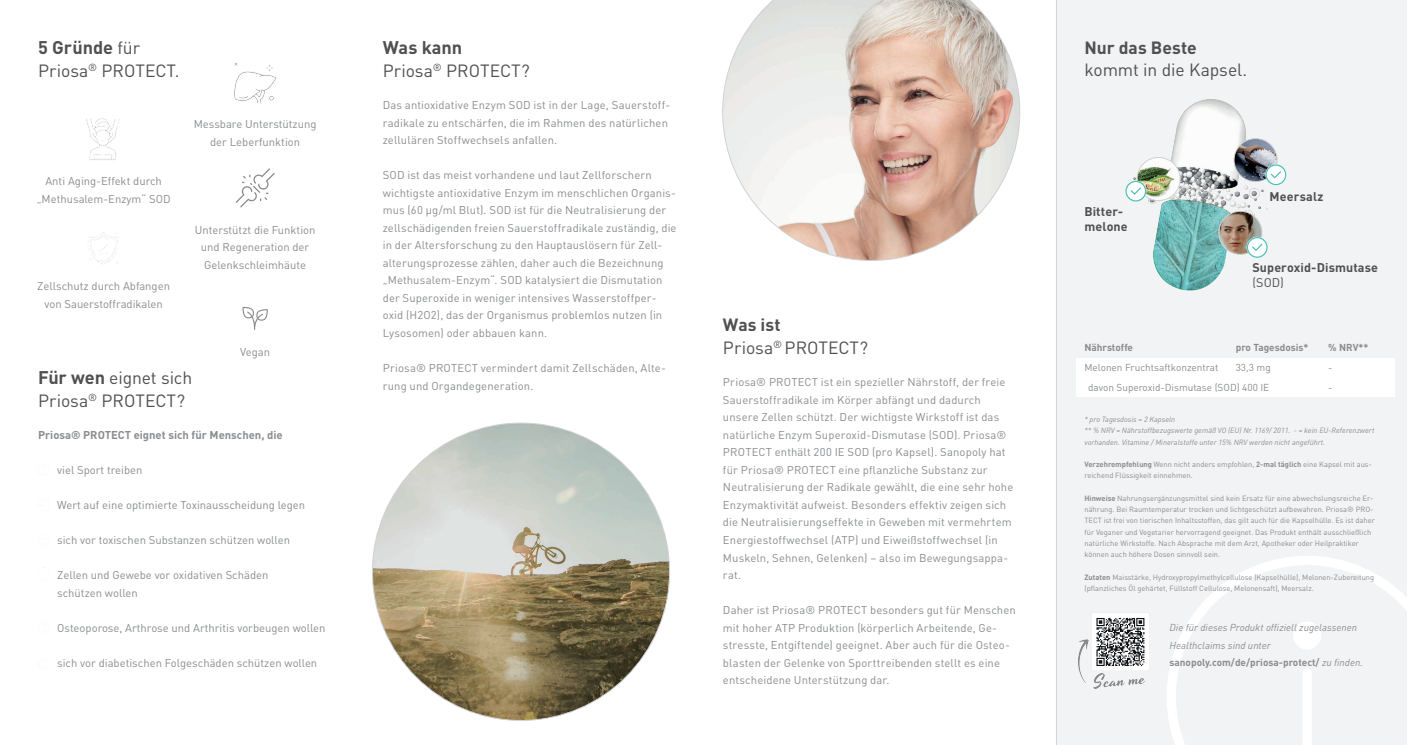
<style>
.page{position:relative;width:1407px;height:745px;background:#fff}
.page>*{position:absolute;margin:0;border:0;box-sizing:border-box;transform-origin:0 0}
.t1{font:700 18.12px "DIN";color:#505052}
.t2{font:17.5px/22.5px "DIN";letter-spacing:-.005em;color:#505052}
.t3{font:700 17.5px "DIN";color:#505052}
.t4{font:700 12.5px/15px "DIN";letter-spacing:.01em;color:#505052}
.t5{font:12.5px "DIN";color:#505052}
.t6{font:11.25px/17.5px "DIN";letter-spacing:.01em;color:#8a8c8f}
.t7{font:700 11.25px "DIN";color:#8a8c8f}
.t8{font:italic 10px/17.5px "DIN";color:#8a8c8f}
.t9{font:10px/20px "DIN";color:#8a8c8f;text-align:right}
.t10{font:700 10px "DIN";color:#8a8c8f}
.t11{font:7.5px/11.2px "DIN";color:#8a8c8f}
.t12{font:italic 7.5px/11.2px "DIN";color:#8a8c8f}
.s1{font-weight:400;font-size:17.5px}
.s2{font-weight:700;font-size:18.12px}
.s3{font-weight:700}
.s4{font-weight:700;font-style:normal}
</style>
<div class="page">
<div style="left:1056px;top:0;width:351px;height:744px;background:#f2f3f4"></div>
<svg style="left:1166px;top:555px;width:241px;height:189px;fill:#f2f3f4"></svg>
<svg style="left:1302px;top:668px;width:10px;height:76px"></svg>
<div style="left:1293px;top:621px;width:28px;height:28px;background:#fff;border-radius:50%"></div>
<svg style="left:722px;top:0;width:298px;height:260px"></svg>
<img style="left:372px;top:423px;width:297px;height:297px;border-radius:149px">
<div style="left:1075px;top:358px;width:319px;height:38px;background:#fff"></div>
<img style="left:1079px;top:612px;width:70px;height:82px">
<svg style="left:1095px;top:616px;width:50px;height:50px"></svg>
<svg style="left:1096px;top:617px;width:48px;height:48px"></svg>
<img style="left:1123px;top:74px;width:163px;height:240px">
<img style="left:1219px;top:211px;width:43px;height:43px;border-radius:22px">
<div style="left:1218px;top:211px;width:44px;height:43px;border:1px solid #d1d2d4;border-radius:50%"></div>
<img style="left:1234px;top:138px;width:43px;height:43px;border-radius:22px">
<div style="left:1233px;top:138px;width:44px;height:44px;border:1px solid #d1d2d4;border-radius:50%"></div>
<img style="left:1137px;top:157px;width:43px;height:43px;border-radius:21px">
<div style="left:1137px;top:157px;width:43px;height:44px;border:1px solid #d1d2d4;border-radius:50%"></div>
<svg style="left:1246px;top:236px;width:22px;height:22px"></svg>
<svg style="left:1247px;top:237px;width:20px;height:21px"></svg>
<svg style="left:1125px;top:180px;width:21px;height:22px"></svg>
<svg style="left:1125px;top:181px;width:21px;height:20px"></svg>
<svg style="left:1265px;top:164px;width:21px;height:21px"></svg>
<svg style="left:86px;top:118px;width:34px;height:42px"></svg>
<svg style="left:88px;top:232px;width:31px;height:32px"></svg>
<svg style="left:234px;top:63px;width:42px;height:41px"></svg>
<svg style="left:236px;top:168px;width:39px;height:39px"></svg>
<svg style="left:242px;top:306px;width:26px;height:24px"></svg>
<h1 class="t1" style="left:38px;top:36px;width:103px">5 Gründe <span class="s1">für</span></h1>
<h2 class="t2" style="left:38px;top:59px;width:143px">Priosa<sup>®</sup> PROTECT.</h2>
<p class="t6" style="left:37px;top:172px;width:135px;text-align:center">Anti Aging-Effekt durch „Methusalem-Enzym“ SOD</p>
<p class="t6" style="left:37px;top:277px;width:134px;text-align:center">Zellschutz durch Abfangen von Sauerstoffradikalen</p>
<p class="t6" style="left:194px;top:115px;width:124px;text-align:center">Messbare Unterstützung der Leberfunktion</p>
<p class="t6" style="left:195px;top:220px;width:122px;text-align:center">Unterstützt die Funktion und Regeneration der<br>Gelenkschleimhäute</p>
<p class="t6" style="left:240px;top:343px;width:32px">Vegan</p>
<h2 class="t2" style="left:38px;top:366px;width:156px"><span class="s2">Für wen</span> eignet sich<br>Priosa<sup>®</sup> PROTECT?</h2>
<p class="t7" style="left:38px;top:427px;width:246px">Priosa® PROTECT eignet sich für Menschen, die</p>
<p class="t6" style="left:57px;top:461px;width:87px">viel Sport treiben</p>
<p class="t6" style="left:57px;top:496px;width:249px">Wert auf eine optimierte Toxinausscheidung legen</p>
<p class="t6" style="left:57px;top:531px;width:234px">sich vor toxischen Substanzen schützen wollen</p>
<p class="t6" style="left:57px;top:566px;width:213px">Zellen und Gewebe vor oxidativen Schäden schützen wollen</p>
<p class="t6" style="left:57px;top:618px;width:270px">Osteoporose, Arthrose und Arthritis vorbeugen wollen</p>
<p class="t6" style="left:57px;top:653px;width:262px">sich vor diabetischen Folgeschäden schützen wollen</p>
<h1 class="t1" style="left:383px;top:36px;width:81px">Was kann</h1>
<h2 class="t2" style="left:383px;top:59px;width:148px">Priosa<sup>®</sup> PROTECT?</h2>
<p class="t6" style="left:383px;top:96px;width:289px">Das antioxidative Enzym SOD ist in der Lage, Sauerstoff&shy;radikale zu entschärfen, die im Rahmen des natürlichen zellulären Stoffwechsels anfallen.</p>
<p class="t6" style="left:383px;top:166px;width:295px">SOD ist das meist vorhandene und laut Zellforschern wichtigste antioxidative Enzym im menschlichen Organis&shy;mus (60 μg/ml Blut). SOD ist für die Neutralisierung der zellschädigenden freien Sauerstoffradikale zuständig, die in der Altersforschung zu den Hauptauslösern für Zell&shy;alterungsprozesse zählen, daher auch die Bezeichnung „Methusalem-Enzym“. SOD katalysiert die Dismutation der Superoxide in weniger intensives Wasserstoffper&shy;oxid (H2O2), das der Organismus problemlos nutzen (in Lysosomen) oder abbauen kann.</p>
<p class="t6" style="left:383px;top:359px;width:285px">Priosa® PROTECT vermindert damit Zellschäden, Alte&shy;rung und Organdegeneration.</p>
<h2 class="t2" style="left:723px;top:313px;width:147px"><span class="s3">Was ist<br></span>Priosa<sup>®</sup> PROTECT?</h2>
<p class="t6" style="left:723px;top:373px;width:292px">Priosa® PROTECT ist ein spezieller Nährstoff, der freie Sauerstoffradikale im Körper abfängt und dadurch unsere Zellen schützt. Der wichtigste Wirkstoff ist das natürliche Enzym Superoxid-Dismutase (SOD). Priosa® PROTECT enthält 200 IE SOD (pro Kapsel). Sanopoly hat für Priosa® PROTECT eine pflanzliche Substanz zur Neutralisierung der Radikale gewählt, die eine sehr hohe Enzymaktivität aufweist. Besonders effektiv zeigen sich die Neutralisierungseffekte in Geweben mit vermehrtem Energiestoffwechsel (ATP) und Eiweißstoffwechsel (in Muskeln, Sehnen, Gelenken) – also im Bewegungsappa&shy;rat.</p>
<p class="t6" style="left:723px;top:600px;width:294px">Daher ist Priosa® PROTECT besonders gut für Menschen mit hoher ATP Produktion (körperlich Arbeitende, Ge&shy;stresste, Entgiftende) geeignet. Aber auch für die Osteo&shy;blasten der Gelenke von Sporttreibenden stellt es eine entscheidene Unterstützung dar.</p>
<h2 class="t3" style="left:1084px;top:36px;width:114px">Nur das Beste</h2>
<h2 class="t2" style="left:1084px;top:58px;width:164px">kommt in die Kapsel.</h2>
<p class="t4" style="left:1084px;top:203px;width:45px">Bitter&shy;melone</p>
<p class="t4" style="left:1269px;top:189px;width:55px">Meersalz</p>
<p class="t4" style="left:1252px;top:259px;width:127px">Superoxid-Dismutase</p>
<p class="t5" style="left:1252px;top:274px;width:33px">(SOD)</p>
<p class="t10" style="left:1084px;top:340px;width:50px">Nährstoffe</p>
<p class="t10" style="left:1236px;top:340px;width:74px">pro Tagesdosis*</p>
<p class="t10" style="left:1328px;top:340px;width:42px">% NRV**</p>
<p class="t9" style="left:1084px;top:356px;width:136px">Melonen Fruchtsaftkonzentrat</p>
<p class="t9" style="left:1088px;top:356px;width:184px">33,3 mg<br>davon Superoxid-Dismutase (SOD) 400 IE</p>
<p class="t12" style="left:1084px;top:413px;width:291px">* pro Tagesdosis = 2 Kapseln<br>** % NRV = Nährstoffbezugswerte gemäß VO (EU) Nr. 1169/ 2011. - = kein EU-Referenzwert vorhanden. Vitamine / Mineralstoffe unter 15% NRV werden nicht angeführt.</p>
<p class="t11" style="left:1084px;top:458px;width:289px"><span class="s3">Verzehrempfehlung</span> Wenn nicht anders empfohlen, <span class="s3">2-mal täglich</span> eine Kapsel mit aus&shy;reichend Flüssigkeit einnehmen.</p>
<p class="t11" style="left:1084px;top:492px;width:292px"><span class="s3">Hinweise</span> Nahrungsergänzungsmittel sind kein Ersatz für eine abwechslungsreiche Er&shy;nährung. Bei Raumtemperatur trocken und lichtgeschützt aufbewahren. Priosa® PRO-TECT ist frei von tierischen Inhaltsstoffen, das gilt auch für die Kapselhülle. Es ist daher für Veganer und Vegetarier hervorragend geeignet. Das Produkt enthält ausschließlich natürliche Wirkstoffe. Nach Absprache mit dem Arzt, Apotheker oder Heilpraktiker können auch höhere Dosen sinnvoll sein.</p>
<p class="t11" style="left:1084px;top:571px;width:291px"><span class="s3">Zutaten</span> Maisstärke, Hydroxypropylmethylcellulose (Kapselhülle), Melonen-Zubereitung (pflanzliches Öl gehärtet, Füllstoff Cellulose, Melonensaft), Meersalz.</p>
<p class="t8" style="left:1169px;top:618px;width:195px">Die für dieses Produkt offiziell zugelassenen<br>Healthclaims sind unter <span class="s4">sanopoly.com/de/priosa-protect/</span> zu finden.</p>
</div>
